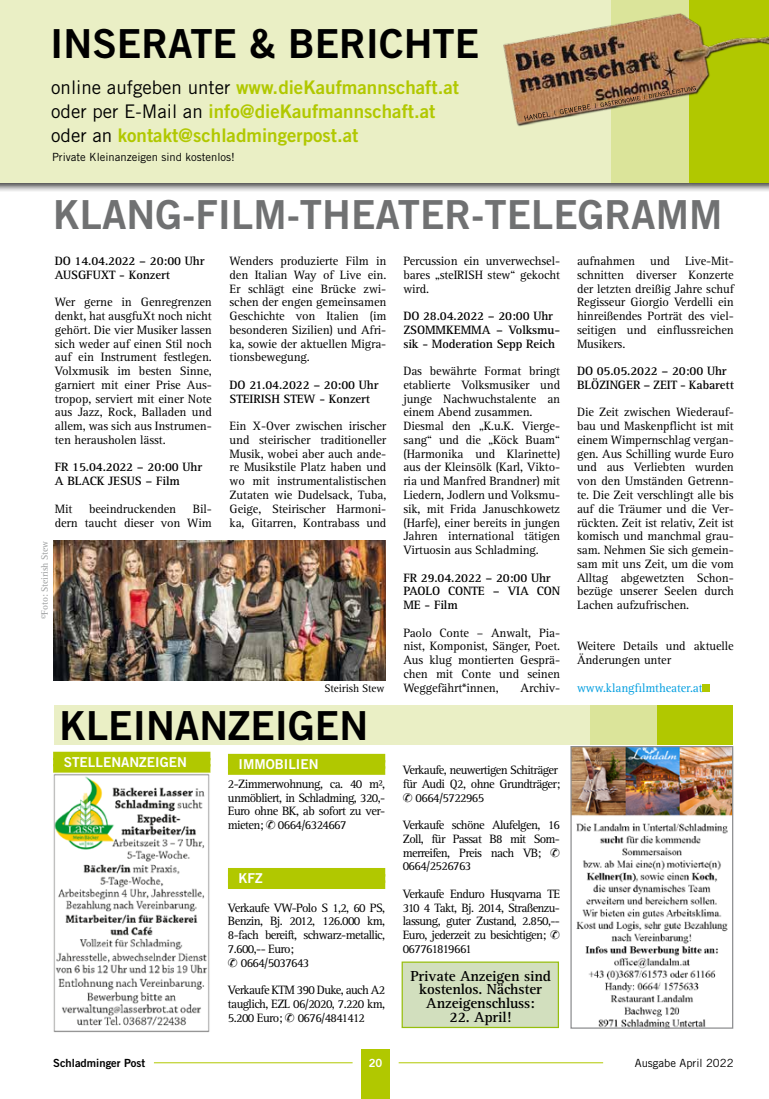
<style>
.page{position:relative;width:769px;height:1099px;background:#fff}
.page>*{position:absolute;margin:0;border:0;box-sizing:border-box;transform-origin:0 0}
.t1{font:40px "Trade Gothic Bold Two";color:#000}
.t2{font:40px "Trade Gothic Bold Two";color:#707172}
.t3{font:18.75px/23.8px "Trade Gothic Bold Two";color:#b1c800}
.t4{font:700 15px/13.8px "AT Rotis Serif";letter-spacing:-.01em;color:#000;text-align:center}
.t5{font:13.62px "Trade Gothic Bold Two";color:#fff}
.t6{font:12.5px/13.8px "Rotis Serif";letter-spacing:-.01em;color:#000;text-align:justify}
.t7{font:12.5px/13.8px "Rotis Serif";letter-spacing:-.05em;color:#000}
.t8{font:700 12.5px/13.8px "Rotis Serif";letter-spacing:-.01em;color:#000}
.t9{font:12.5px "Rotis Serif";letter-spacing:-.01em;color:#009ee0}
.t10{font:11.25px "Trade Gothic";color:#000}
.t11{font:11.25px "Trade Gothic Bold Two";color:#000}
.t12{font:11.25px "Rotis Serif";letter-spacing:-.01em;color:#000}
.t13{font:11.25px "Trade Gothic Bold Two";color:#fff}
.t14{font:9.62px "Rotis Serif";letter-spacing:-.01em;color:#9c9e9f}
.s1{font-family:"Trade Gothic";color:#000}
</style>
<div class="page">
<div style="left:361px;top:1049px;width:29px;height:49px;background:#b1c800"></div>
<hr style="left:154px;top:1062px;width:199px;height:1px;background:#b1c800">
<hr style="left:399px;top:1062px;width:204px;height:1px;background:#b1c800">
<div style="left:0;top:0;width:769px;height:192px;background:#000;opacity:.75"></div>
<div style="left:689px;top:0;width:80px;height:182px;background:#b1c800"></div>
<div style="left:611px;top:0;width:78px;height:182px;background:#dbe49a"></div>
<div style="left:0;top:0;width:611px;height:182px;background:#eaefc5"></div>
<img style="left:503px;top:13px;width:266px;height:113px">
<img style="left:524px;top:86px;width:172px;height:35px">
<div style="left:703px;top:684px;width:7px;height:7px;background:#b1c800"></div>
<div style="left:53px;top:751px;width:157px;height:9px;background:#b1c800"></div>
<div style="left:53px;top:758px;width:157px;height:8px;background:#b1c800"></div>
<div style="left:53px;top:764px;width:157px;height:8px;background:#b1c800"></div>
<div style="left:53px;top:772px;width:157px;height:10px;background:#cddc5e"></div>
<div style="left:228px;top:753px;width:157px;height:9px;background:#b1c800"></div>
<div style="left:228px;top:760px;width:157px;height:8px;background:#b1c800"></div>
<div style="left:228px;top:766px;width:157px;height:9px;background:#b1c800"></div>
<div style="left:228px;top:868px;width:157px;height:8px;background:#b1c800"></div>
<div style="left:228px;top:874px;width:157px;height:8px;background:#b1c800"></div>
<div style="left:228px;top:880px;width:157px;height:9px;background:#b1c800"></div>
<div style="left:657px;top:705px;width:76px;height:39px;background:#b1c800"></div>
<div style="left:590px;top:705px;width:67px;height:39px;background:#dbe49a"></div>
<div style="left:54px;top:705px;width:536px;height:39px;background:#eaefc5"></div>
<img style="left:54px;top:540px;width:331px;height:140px">
<img style="left:53px;top:773px;width:157px;height:259px">
<div style="left:402px;top:961px;width:157px;height:67px;background:#d2dfbe;border:1px solid #97bf0d"></div>
<img style="left:572px;top:748px;width:159px;height:278px">
<div style="left:570px;top:746px;width:163px;height:282px;border:1px solid #8d8e90"></div>
<h1 class="t1" style="left:50px;top:19px;width:430px">INSERATE &amp; BERICHTE</h1>
<h2 class="t3" style="left:51px;top:75px;width:409px"><span class="s1">online aufgeben unter</span> www.dieKaufmannschaft.at <span class="s1">oder per E-Mail an</span> info@dieKaufmannschaft.at <span class="s1">oder an</span> kontakt@schladmingerpost.at</h2>
<p class="t10" style="left:52px;top:150px;width:184px">Private Kleinanzeigen sind kostenlos!</p>
<h1 class="t2" style="left:53px;top:190px;width:670px">KLANG-FILM-THEATER-TELEGRAMM</h1>
<p class="t8" style="left:55px;top:254px;width:151px">DO 14.04.2022 – 20:00 Uhr<br>AUSGFUXT - Konzert</p>
<p class="t6" style="left:55px;top:296px;width:159px">Wer gerne in Genregrenzen denkt, hat ausgfuXt noch nicht gehört. Die vier Musiker lassen sich weder auf einen Stil noch auf ein Instrument festlegen.<br>Volxmusik im besten Sinne, garniert mit einer Prise Aus&shy;tropop, serviert mit einer Note aus Jazz, Rock, Balladen und allem, was sich aus Instrumen&shy;ten herausholen lässt.</p>
<p class="t8" style="left:55px;top:460px;width:149px">FR 15.04.2022 – 20:00 Uhr<br>A BLACK JESUS – Film</p>
<p class="t6" style="left:55px;top:502px;width:19px">Mit</p>
<p class="t6" style="left:89px;top:502px;width:89px">beeindruckenden</p>
<p class="t6" style="left:230px;top:254px;width:158px">Wenders produzierte Film in den Italian Way of Live ein.<br>Er schlägt eine Brücke zwi&shy;schen der engen gemeinsamen Geschichte von Italien (im besonderen Sizilien) und Afri&shy;ka, sowie der aktuellen Migra&shy;tionsbewegung.</p>
<p class="t8" style="left:230px;top:378px;width:150px">DO 21.04.2022 – 20:00 Uhr<br>STEIRISH STEW - Konzert</p>
<p class="t6" style="left:230px;top:419px;width:158px">Ein X-Over zwischen irischer und steirischer traditioneller Musik, wobei aber auch ande&shy;re Musikstile Platz haben und wo mit instrumentalistischen Zutaten wie Dudelsack, Tuba, Geige, Steirischer Harmoni&shy;ka, Gitarren, Kontrabass und</p>
<p class="t6" style="left:403px;top:254px;width:158px">Percussion ein unverwechsel&shy;bares „steIRISH stew“ gekocht wird.</p>
<p class="t8" style="left:403px;top:309px;width:158px">DO 28.04.2022 – 20:00 Uhr<br>ZSOMMKEMMA – Volksmu&shy;sik - Moderation Sepp Reich</p>
<p class="t6" style="left:403px;top:364px;width:158px;text-align:left">Das bewährte Format bringt etablierte Volksmusiker und junge Nachwuchstalente an einem Abend zusammen.<br>Diesmal den „K.u.K. Vierge&shy;sang“ und die „Köck Buam“ (Harmonika und Klarinette) aus der Kleinsölk (Karl, Vikto&shy;ria und Manfred Brandner) mit<br>Liedern, Jodlern und Volksmu&shy;sik, mit Frida Januschkowetz (Harfe), einer bereits in jungen<br>Jahren international tätigen<br>Virtuosin aus Schladming.</p>
<p class="t8" style="left:403px;top:570px;width:158px">FR 29.04.2022 – 20:00 Uhr<br>PAOLO CONTE – VIA CON<br>ME - Film</p>
<p class="t6" style="left:403px;top:626px;width:158px">Paolo Conte – Anwalt, Pia&shy;nist, Komponist, Sänger, Poet.<br>Aus klug montierten Gesprä&shy;chen mit Conte und seinen Weggefährt*innen,</p>
<p class="t6" style="left:577px;top:254px;width:158px">aufnahmen und Live-Mit&shy;schnitten diverser Konzerte der letzten dreißig Jahre schuf Regisseur Giorgio Verdelli ein hinreißendes Porträt des viel&shy;seitigen und einflussreichen Musikers.</p>
<p class="t8" style="left:577px;top:364px;width:158px">DO 05.05.2022 – 20:00 Uhr<br>BLÖZINGER – ZEIT - Kabarett</p>
<p class="t6" style="left:577px;top:406px;width:158px">Die Zeit zwischen Wiederauf&shy;bau und Maskenpflicht ist mit einem Wimpernschlag vergan&shy;gen. Aus Schilling wurde Euro und aus Verliebten wurden von den Umständen Getrenn&shy;te. Die Zeit verschlingt alle bis auf die Träumer und die Ver&shy;rückten. Zeit ist relativ, Zeit ist komisch und manchmal grau&shy;sam. Nehmen Sie sich gemein&shy;sam mit uns Zeit, um die vom Alltag abgewetzten Schon&shy;bezüge unserer Seelen durch Lachen aufzufrischen.</p>
<p class="t6" style="left:577px;top:639px;width:158px">Weitere Details und aktuelle<br>Änderungen unter</p>
<p class="t9" style="left:577px;top:680px;width:127px">www.klangfilmtheater.at</p>
<p class="t6" style="left:55px;top:502px;width:159px;text-align:right">Bil-<br>dern taucht dieser von Wim</p>
<p class="t14" style="left:39px;top:619px;width:80px;rotate:-90deg">©Foto: Steirish Stew</p>
<p class="t6" style="left:521px;top:681px;width:41px">Archiv-</p>
<p class="t12" style="left:325px;top:681px;width:61px">Steirish Stew</p>
<h1 class="t1" style="left:59px;top:700px;width:310px">KLEINANZEIGEN</h1>
<p class="t5" style="left:64px;top:753px;width:125px">STELLENANZEIGEN</p>
<p class="t5" style="left:238px;top:755px;width:82px">IMMOBILIEN</p>
<p class="t6" style="left:228px;top:777px;width:159px">2-Zimmerwohnung, ca. 40 m², unmöbliert, in Schladming, 320,- Euro ohne BK, ab sofort zu ver&shy;mieten; 0664/6324667</p>
<p class="t5" style="left:238px;top:869px;width:26px">KFZ</p>
<p class="t7" style="left:228px;top:901px;width:159px">Verkaufe VW-Polo S 1,2, 60 PS,</p>
<p class="t7" style="left:228px;top:914px;width:159px">Benzin, Bj. 2012, 126.000 km,</p>
<p class="t7" style="left:228px;top:928px;width:159px">8-fach bereift, schwarz-metallic,</p>
<p class="t6" style="left:228px;top:942px;width:67px">7.600,-- Euro;</p>
<p class="t7" style="left:241px;top:956px;width:70px">0664/5037643</p>
<p class="t6" style="left:228px;top:983px;width:159px">Verkaufe KTM 390 Duke, auch A2 tauglich, EZL 06/2020, 7.220 km, 5.200 Euro; 0676/4841412</p>
<p class="t7" style="left:403px;top:763px;width:157px">Verkaufe, neuwertigen Schiträger</p>
<p class="t7" style="left:403px;top:777px;width:159px">für Audi Q2, ohne Grundträger;</p>
<p class="t7" style="left:416px;top:791px;width:70px">0664/5722965</p>
<p class="t7" style="left:403px;top:818px;width:159px">Verkaufe schöne Alufelgen, 16<br>Zoll, für Passat B8 mit Som&shy;merreifen, Preis nach VB;<br>0664/2526763</p>
<p class="t7" style="left:403px;top:887px;width:159px">Verkaufe Enduro Husqvarna TE<br>310 4 Takt, Bj. 2014, Straßenzu&shy;lassung, guter Zustand, 2.850,--<br>Euro, jederzeit zu besichtigen;<br>067761819661</p>
<p class="t4" style="left:410px;top:968px;width:142px">Private Anzeigen sind kostenlos. Nächster<br>Anzeigenschluss:</p>
<p class="t4" style="left:450px;top:1010px;width:64px">22. April!</p>
<p class="t11" style="left:53px;top:1056px;width:94px">Schladminger Post</p>
<p class="t13" style="left:369px;top:1056px;width:15px">20</p>
<p class="t10" style="left:635px;top:1056px;width:100px">Ausgabe April 2022</p>
</div>
